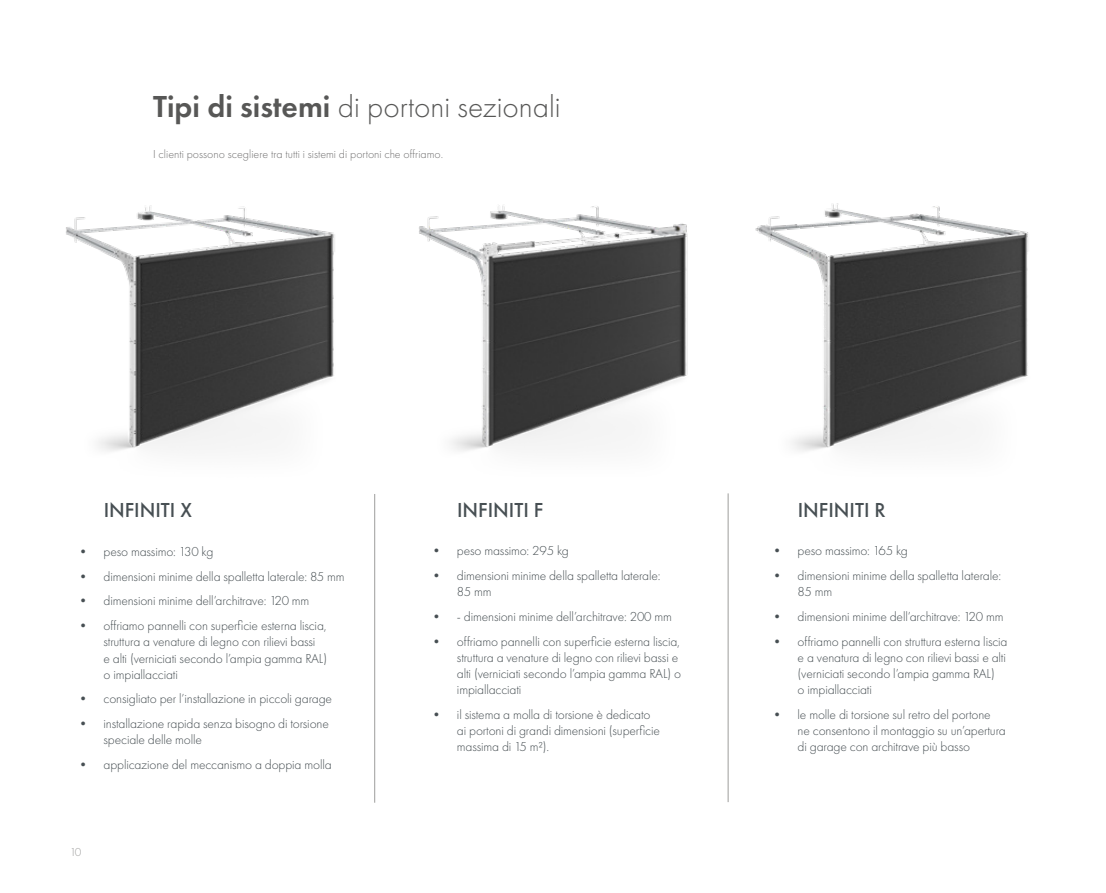
<style>
.page{position:relative;width:1106px;height:893px;background:#fff}
.page>*{position:absolute;margin:0;border:0;box-sizing:border-box;transform-origin:0 0}
.t1{font:300 31.5px "Futura PT";color:#575756}
.t2{font:500 21px "Futura PT";color:#474f53}
.t3{font:300 13.5px/16.2px "Futura PT";letter-spacing:-.01em;color:#474f53}
.t4{font:300 12px "Futura PT";color:#706f6f}
.t5{font:300 12px "Futura PT";color:#9d9d9c}
.s1{font-weight:600}
</style>
<div class="page">
<hr style="left:374px;top:494px;width:1px;height:309px;background:#9d9d9c">
<img style="left:66px;top:205px;width:269px;height:246px">
<hr style="left:727px;top:493px;width:1px;height:309px;background:#9d9d9c">
<img style="left:419px;top:205px;width:269px;height:246px">
<img style="left:755px;top:203px;width:274px;height:248px">
<h1 class="t1" style="left:153px;top:89px;width:409px"><span class="s1">Tipi di sistemi</span> di portoni sezionali</h1>
<p class="t4" style="left:153px;top:147px;width:291px">I clienti possono scegliere tra tutti i sistemi di portoni che offriamo.</p>
<h2 class="t2" style="left:104px;top:498px;width:90px">INFINITI X</h2>
<p class="t3" style="left:77px;top:543px;width:138px">• peso massimo: 130 kg</p>
<p class="t3" style="left:77px;top:568px;width:269px">• dimensioni minime della spalletta laterale: 85 mm</p>
<p class="t3" style="left:77px;top:593px;width:234px">• dimensioni minime dell’architrave: 120 mm</p>
<p class="t3" style="left:104px;top:618px;width:225px;text-indent:-27px">• offriamo pannelli con superficie esterna liscia, struttura a venature di legno con rilievi bassi<br>e alti (verniciati secondo l’ampia gamma RAL) o impiallacciati</p>
<p class="t3" style="left:77px;top:691px;width:257px">• consigliato per l’installazione in piccoli garage</p>
<p class="t3" style="left:104px;top:716px;width:227px;text-indent:-27px">• installazione rapida senza bisogno di torsione speciale delle molle</p>
<p class="t3" style="left:77px;top:757px;width:257px">• applicazione del meccanismo a doppia molla</p>
<p class="t5" style="left:70px;top:846px;width:13px">10</p>
<h2 class="t2" style="left:457px;top:497px;width:88px">INFINITI F</h2>
<p class="t3" style="left:430px;top:543px;width:140px">• peso massimo: 295 kg</p>
<p class="t3" style="left:457px;top:568px;width:205px;text-indent:-27px">• dimensioni minime della spalletta laterale:<br>85 mm</p>
<p class="t3" style="left:430px;top:609px;width:243px">• - dimensioni minime dell’architrave: 200 mm</p>
<p class="t3" style="left:457px;top:633px;width:225px;text-indent:-27px">• offriamo pannelli con superficie esterna liscia, struttura a venature di legno con rilievi bassi e alti (verniciati secondo l’ampia gamma RAL) o impiallacciati</p>
<p class="t3" style="left:457px;top:707px;width:204px;text-indent:-27px">• il sistema a molla di torsione è dedicato ai portoni di grandi dimensioni (superficie massima di 15 m²).</p>
<h2 class="t2" style="left:797px;top:497px;width:89px">INFINITI R</h2>
<p class="t3" style="left:770px;top:543px;width:139px">• peso massimo: 165 kg</p>
<p class="t3" style="left:797px;top:568px;width:205px;text-indent:-27px">• dimensioni minime della spalletta laterale:<br>85 mm</p>
<p class="t3" style="left:770px;top:609px;width:234px">• dimensioni minime dell’architrave: 120 mm</p>
<p class="t3" style="left:797px;top:633px;width:211px;text-indent:-27px">• offriamo pannelli con struttura esterna liscia e a venatura di legno con rilievi bassi e alti (verniciati secondo l’ampia gamma RAL)<br>o impiallacciati</p>
<p class="t3" style="left:797px;top:707px;width:210px;text-indent:-27px">• le molle di torsione sul retro del portone ne consentono il montaggio su un’apertura di garage con architrave più basso</p>
</div>
